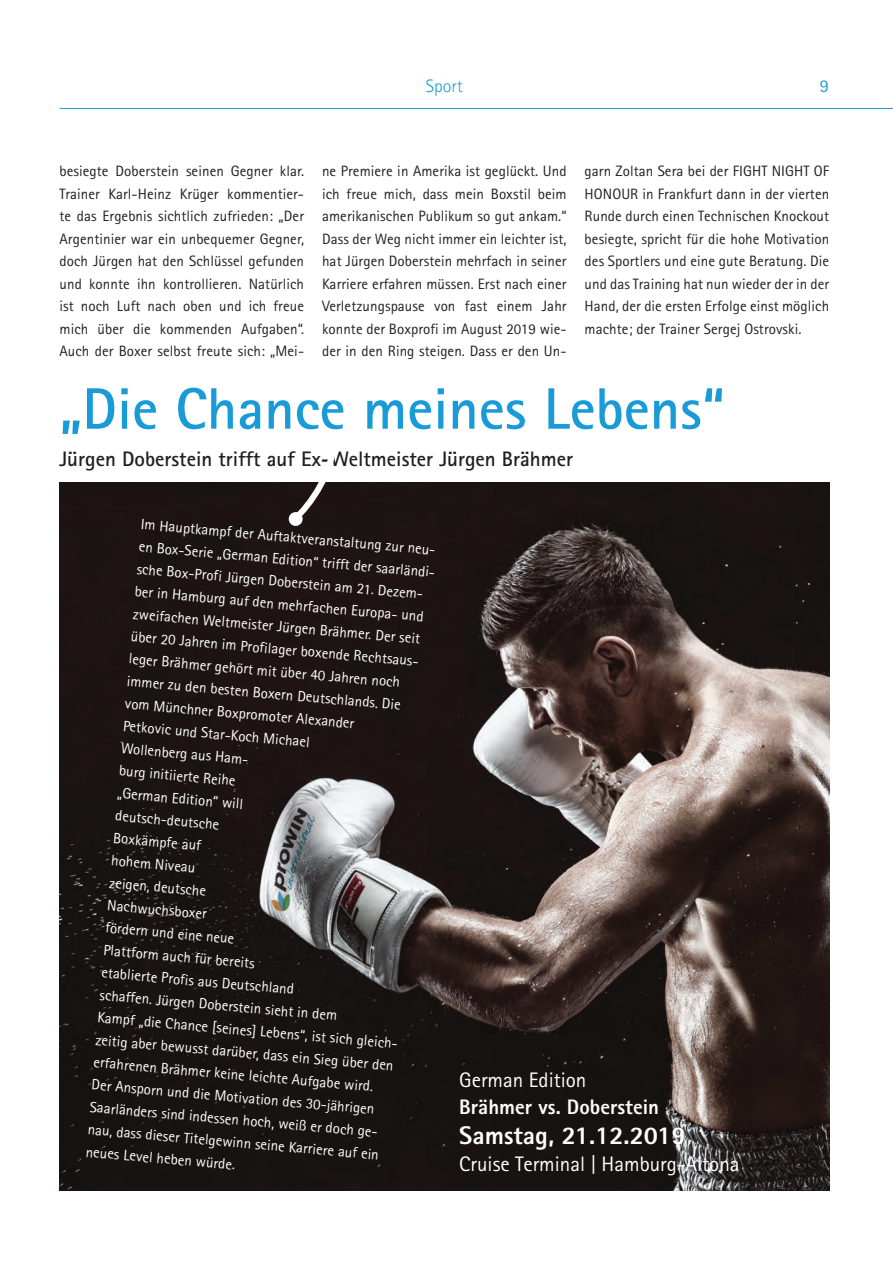
<style>
.page{position:relative;width:893px;height:1263px;background:#fff}
.page>*{position:absolute;margin:0;border:0;box-sizing:border-box;transform-origin:0 0}
.t1{font:700 58.5px "Rotis Sans Serif";color:#199bd8}
.t2{font:800 25.5px "Rotis Sans Serif";color:#fff}
.t3{font:700 21px "Rotis Sans Serif";color:#231f20}
.t4{font:21px "Rotis Sans Serif";color:#fff}
.t5{font:800 21px "Rotis Sans Serif";color:#fff}
.t6{font:300 18px "Rotis Sans Serif";color:#199bd8}
.t7{font:18px "Rotis Sans Serif";color:#199bd8}
.t8{font:15px/22.5px "Rotis Sans Serif";color:#fff}
.t9{font:15px/22.5px "Rotis Sans Serif";letter-spacing:.005em;color:#231f20;text-align:justify}
</style>
<div class="page">
<hr style="left:60px;top:108px;width:833px;height:1px;background:#199bd8">
<img style="left:60px;top:483px;width:769px;height:708px">
<svg style="left:290px;top:482px;width:50px;height:42px;background:#372f2e"></svg>
<div style="left:289px;top:512px;width:14px;height:14px;background:#fff;border-radius:50%"></div>
<p class="t6" style="left:426px;top:75px;width:38px">Sport</p>
<p class="t7" style="left:820px;top:75px;width:10px">9</p>
<p class="t9" style="left:60px;top:160px;width:246px">besiegte Doberstein seinen Gegner klar.<br>Trainer Karl-Heinz Krüger kommentier&shy;te das Ergebnis sichtlich zufrieden: „Der Argentinier war ein unbequemer Gegner, doch Jürgen hat den Schlüssel gefunden und konnte ihn kontrollieren. Natürlich ist noch Luft nach oben und ich freue mich über die kommenden Aufgaben“.<br>Auch der Boxer selbst freute sich: „Mei-</p>
<p class="t9" style="left:322px;top:160px;width:246px">ne Premiere in Amerika ist geglückt. Und ich freue mich, dass mein Boxstil beim amerikanischen Publikum so gut ankam.“ Dass der Weg nicht immer ein leichter ist, hat Jürgen Doberstein mehrfach in seiner Karriere erfahren müssen. Erst nach einer Verletzungspause von fast einem Jahr konnte der Boxprofi im August 2019 wie&shy;der in den Ring steigen. Dass er den Un-</p>
<p class="t9" style="left:585px;top:160px;width:246px">garn Zoltan Sera bei der FIGHT NIGHT OF HONOUR in Frankfurt dann in der vierten Runde durch einen Technischen Knockout besiegte, spricht für die hohe Motivation des Sportlers und eine gute Beratung. Die und das Training hat nun wieder der in der Hand, der die ersten Erfolge einst möglich machte; der Trainer Sergej Ostrovski.</p>
<h1 class="t1" style="left:60px;top:372px;width:666px">„Die Chance meines Lebens“</h1>
<h3 class="t3" style="left:60px;top:446px;width:515px">Jürgen Doberstein trifft auf Ex-Weltmeister Jürgen Brähmer</h3>
<p class="t8" style="left:142px;top:512px;width:304px;rotate:5deg">Im Hauptkampf der Auftaktveranstaltung zur neu&shy;en Box-Serie „German Edition“ trifft der saarländi&shy;sche Box-Profi Jürgen Doberstein am 21. Dezem&shy;ber in Hamburg auf den mehrfachen Europa- und zweifachen Weltmeister Jürgen Brähmer. Der seit über 20 Jahren im Profilager boxende Rechtsaus&shy;leger Brähmer gehört mit über 40 Jahren noch immer zu den besten Boxern Deutschlands. Die vom Münchner Boxpromoter Alexander<br>Petkovic und Star-Koch Michael<br>Wollenberg aus Ham-<br>burg initiierte Reihe<br>„German Edition“ will<br>deutsch-deutsche<br>Boxkämpfe auf<br>hohem Niveau<br>zeigen, deutsche<br>Nachwuchsboxer<br>fördern und eine neue<br>Plattform auch für bereits<br>etablierte Profis aus Deutschland<br>schaffen. Jürgen Doberstein sieht in dem<br>Kampf „die Chance [seines] Lebens“, ist sich gleich&shy;zeitig aber bewusst darüber, dass ein Sieg über den erfahrenen Brähmer keine leichte Aufgabe wird.<br>Der Ansporn und die Motivation des 30-jährigen Saarländers sind indessen hoch, weiß er doch ge&shy;nau, dass dieser Titelgewinn seine Karriere auf ein neues Level heben würde.</p>
<h3 class="t4" style="left:459px;top:1067px;width:129px">German Edition</h3>
<h3 class="t5" style="left:459px;top:1093px;width:201px">Brähmer vs. Doberstein</h3>
<h2 class="t2" style="left:459px;top:1119px;width:228px">Samstag, 21.12.2019</h2>
<h3 class="t4" style="left:459px;top:1151px;width:282px">Cruise Terminal | Hamburg-Altona</h3>
</div>
